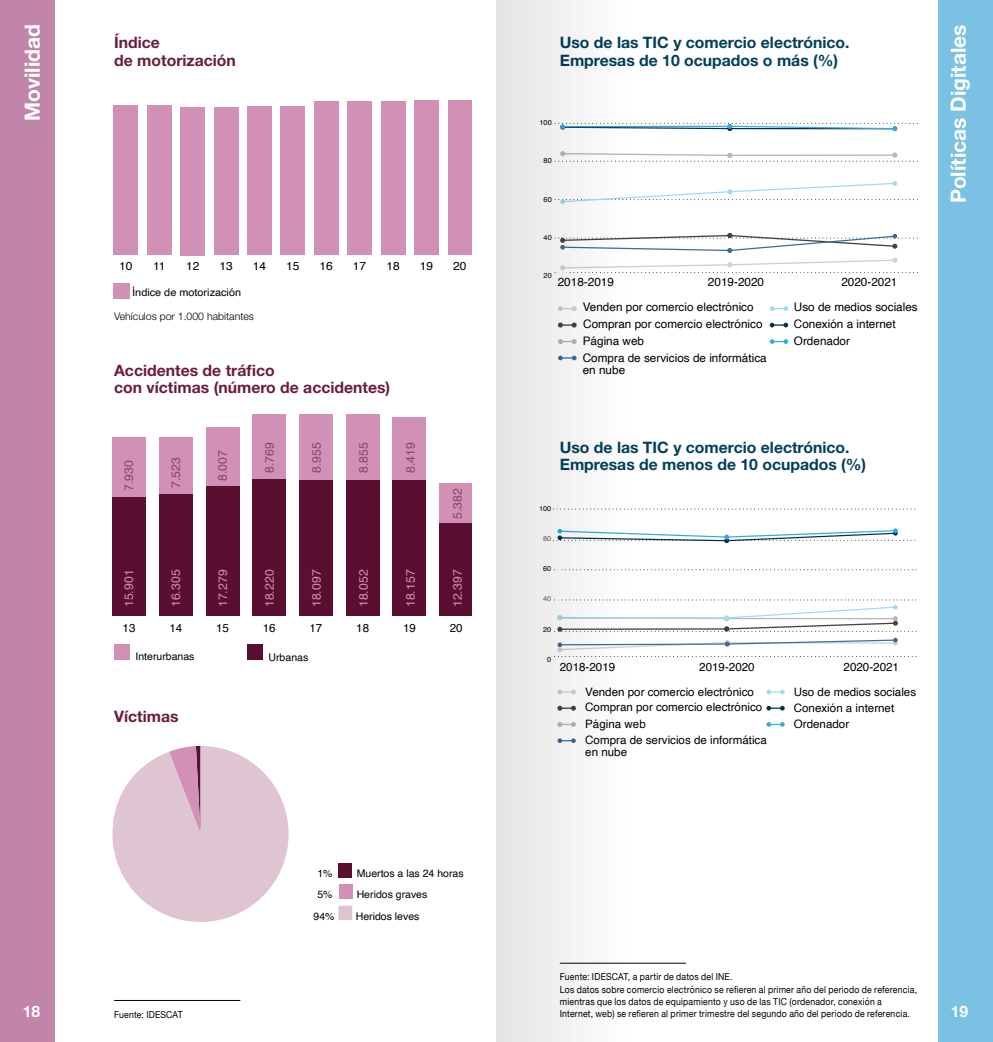
<style>
.page{position:relative;width:993px;height:1042px;background:#fff}
.page>*{position:absolute;margin:0;border:0;box-sizing:border-box;transform-origin:0 0}
.t1{font:700 21px "Helvetica Neue LT Std";color:#fff}
.t2{font:700 15.75px/17.5px "Helvetica Neue LT Std";color:#003f5d}
.t3{font:700 15.75px/17.5px "Helvetica Neue LT Std";color:#6c1b3f}
.t4{font:700 15.75px "Helvetica Neue LT Std";color:#fff}
.t5{font:12.25px "Helvetica";color:#d190b6}
.t6{font:12.25px "Helvetica";color:#8b4462}
.t7{font:11.72px/17px "Helvetica";color:#000}
.t8{font:11.55px/16.4px "Helvetica";color:#000}
.t9{font:10.5px "Helvetica";color:#000}
.t10{font:300 10.5px "Helvetica Neue LT Std";color:#000}
.t11{font:10.5px "Helvetica";color:#000;scale:1.04 1}
.t12{font:9.62px/12.2px "Helvetica Neue";letter-spacing:.025em;color:#000;scale:.9 1}
.t13{font:7.17px "Helvetica";color:#000;scale:1.04 1}
.t14{font:7px "Helvetica";color:#000;scale:1.04 1}
.t15{font:7px "Helvetica";color:#616160;scale:1.04 1}
</style>
<div class="page">
<div style="left:938px;top:0;width:54px;height:1042px;background:#7ac1e3"></div>
<div style="left:0;top:0;width:55px;height:1042px;background:#c085a8"></div>
<svg style="left:630px;top:122px;width:287px;height:222px"></svg>
<svg style="left:630px;top:508px;width:285px;height:149px"></svg>
<hr style="left:559px;top:963px;width:126px;height:1px;background:#000">
<div style="left:113px;top:283px;width:16px;height:16px;background:#d190b6"></div>
<div style="left:114px;top:106px;width:24px;height:149px;background:#d190b6"></div>
<div style="left:147px;top:105px;width:24px;height:150px;background:#d190b6"></div>
<div style="left:181px;top:107px;width:24px;height:148px;background:#d190b6"></div>
<div style="left:214px;top:107px;width:24px;height:148px;background:#d190b6"></div>
<div style="left:247px;top:107px;width:24px;height:148px;background:#d190b6"></div>
<div style="left:281px;top:107px;width:24px;height:148px;background:#d190b6"></div>
<div style="left:314px;top:102px;width:24px;height:153px;background:#d190b6"></div>
<div style="left:347px;top:101px;width:24px;height:154px;background:#d190b6"></div>
<div style="left:381px;top:101px;width:24px;height:154px;background:#d190b6"></div>
<div style="left:414px;top:100px;width:24px;height:155px;background:#d190b6"></div>
<div style="left:447px;top:101px;width:24px;height:154px;background:#d190b6"></div>
<div style="left:112px;top:438px;width:34px;height:59px;background:#d190b6"></div>
<div style="left:159px;top:438px;width:33px;height:56px;background:#d190b6"></div>
<div style="left:206px;top:427px;width:33px;height:60px;background:#d190b6"></div>
<div style="left:252px;top:414px;width:34px;height:66px;background:#d190b6"></div>
<div style="left:299px;top:413px;width:34px;height:67px;background:#d190b6"></div>
<div style="left:346px;top:415px;width:33px;height:66px;background:#d190b6"></div>
<div style="left:392px;top:417px;width:34px;height:63px;background:#d190b6"></div>
<div style="left:439px;top:483px;width:32px;height:40px;background:#d190b6"></div>
<div style="left:112px;top:497px;width:34px;height:119px;background:#5b0f30"></div>
<div style="left:159px;top:494px;width:33px;height:122px;background:#5b0f30"></div>
<div style="left:206px;top:487px;width:33px;height:129px;background:#5b0f30"></div>
<div style="left:252px;top:480px;width:34px;height:136px;background:#5b0f30"></div>
<div style="left:299px;top:480px;width:34px;height:136px;background:#5b0f30"></div>
<div style="left:346px;top:481px;width:33px;height:135px;background:#5b0f30"></div>
<div style="left:392px;top:480px;width:34px;height:136px;background:#5b0f30"></div>
<div style="left:439px;top:523px;width:32px;height:93px;background:#5b0f30"></div>
<div style="left:114px;top:644px;width:16px;height:16px;background:#d190b6"></div>
<div style="left:247px;top:644px;width:16px;height:16px;background:#5b0f30"></div>
<div style="left:338px;top:863px;width:14px;height:14px;background:#5b0f30"></div>
<div style="left:338px;top:884px;width:14px;height:14px;background:#d190b6"></div>
<div style="left:338px;top:906px;width:14px;height:14px;background:#dfc5d2"></div>
<svg style="left:112px;top:746px;width:176px;height:176px"></svg>
<hr style="left:114px;top:1000px;width:126px;height:1px;background:#000">
<div style="left:496px;top:0;width:134px;height:1042px;background:linear-gradient(to right,#e3e3e3,#fafbfc)"></div>
<h1 class="t1" style="left:19px;top:121px;width:98px;rotate:-90deg">Movilidad</h1>
<h2 class="t4" style="left:23px;top:1002px;width:19px">18</h2>
<h2 class="t3" style="left:114px;top:34px;width:133px">Índice<br>de motorización<sup>21</sup></h2>
<p class="t8" style="left:119px;top:258px;width:15px">10</p>
<p class="t8" style="left:153px;top:258px;width:14px">11</p>
<p class="t8" style="left:186px;top:258px;width:15px">12</p>
<p class="t8" style="left:219px;top:258px;width:15px">13</p>
<p class="t8" style="left:253px;top:258px;width:15px">14</p>
<p class="t8" style="left:286px;top:258px;width:15px">15</p>
<p class="t8" style="left:319px;top:258px;width:15px">16</p>
<p class="t8" style="left:353px;top:258px;width:15px">17</p>
<p class="t8" style="left:386px;top:258px;width:15px">18</p>
<p class="t8" style="left:419px;top:258px;width:15px">19</p>
<p class="t8" style="left:453px;top:258px;width:15px">20</p>
<p class="t11" style="left:132px;top:284px;width:106px">Índice de motorización</p>
<p class="t10" style="left:114px;top:310px;width:141px">Vehículos por 1.000 habitantes</p>
<h2 class="t3" style="left:114px;top:361px;width:277px">Accidentes de tráfico<br>con víctimas (número de accidentes)</h2>
<p class="t6" style="left:119px;top:491px;width:32px;rotate:-90deg">7.930</p>
<p class="t6" style="left:166px;top:488px;width:32px;rotate:-90deg">7.523</p>
<p class="t6" style="left:213px;top:481px;width:32px;rotate:-90deg">8.007</p>
<p class="t6" style="left:260px;top:473px;width:32px;rotate:-90deg">8.769</p>
<p class="t6" style="left:307px;top:473px;width:32px;rotate:-90deg">8.955</p>
<p class="t6" style="left:354px;top:473px;width:32px;rotate:-90deg">8.855</p>
<p class="t6" style="left:401px;top:473px;width:32px;rotate:-90deg">8.419</p>
<p class="t6" style="left:448px;top:519px;width:32px;rotate:-90deg">5.382</p>
<p class="t5" style="left:119px;top:607px;width:39px;rotate:-90deg">15.901</p>
<p class="t5" style="left:166px;top:607px;width:39px;rotate:-90deg">16.305</p>
<p class="t5" style="left:213px;top:607px;width:39px;rotate:-90deg">17.279</p>
<p class="t5" style="left:260px;top:607px;width:39px;rotate:-90deg">18.220</p>
<p class="t5" style="left:307px;top:607px;width:39px;rotate:-90deg">18.097</p>
<p class="t5" style="left:354px;top:607px;width:39px;rotate:-90deg">18.052</p>
<p class="t5" style="left:401px;top:607px;width:39px;rotate:-90deg">18.157</p>
<p class="t5" style="left:448px;top:607px;width:39px;rotate:-90deg">12.397</p>
<p class="t8" style="left:123px;top:620px;width:14px">13</p>
<p class="t8" style="left:169px;top:620px;width:14px">14</p>
<p class="t8" style="left:216px;top:620px;width:14px">15</p>
<p class="t8" style="left:263px;top:620px;width:14px">16</p>
<p class="t8" style="left:309px;top:620px;width:14px">17</p>
<p class="t8" style="left:356px;top:620px;width:14px">18</p>
<p class="t8" style="left:403px;top:620px;width:14px">19</p>
<p class="t8" style="left:449px;top:620px;width:14px">20</p>
<p class="t9" style="left:135px;top:649px;width:60px">Interurbanas</p>
<p class="t9" style="left:268px;top:649px;width:41px">Urbanas</p>
<h2 class="t3" style="left:114px;top:707px;width:66px">Víctimas</h2>
<p class="t12" style="left:99px;top:1008px;width:94px"><sup>21</sup> Fuente: IDESCAT</p>
<p class="t9" style="left:317px;top:865px;width:17px">1%</p>
<p class="t9" style="left:356px;top:865px;width:108px">Muertos a las 24 horas</p>
<p class="t9" style="left:317px;top:886px;width:17px">5%</p>
<p class="t9" style="left:356px;top:886px;width:72px">Heridos graves</p>
<p class="t9" style="left:313px;top:908px;width:23px">94%</p>
<p class="t9" style="left:356px;top:908px;width:65px">Heridos leves</p>
<h2 class="t2" style="left:559px;top:34px;width:291px">Uso de las TIC y comercio electrónico.<br>Empresas de 10 ocupados o más (%)<sup>22</sup></h2>
<p class="t13" style="left:539px;top:117px;width:13px">100</p>
<p class="t13" style="left:543px;top:155px;width:9px">80</p>
<p class="t13" style="left:543px;top:193px;width:9px">60</p>
<p class="t13" style="left:543px;top:232px;width:9px">40</p>
<p class="t13" style="left:543px;top:270px;width:9px">20</p>
<p class="t7" style="left:557px;top:274px;width:58px">2018-2019</p>
<p class="t7" style="left:707px;top:274px;width:58px">2019-2020</p>
<p class="t7" style="left:841px;top:274px;width:58px">2020-2021</p>
<p class="t7" style="left:582px;top:299px;width:185px">Venden por comercio electrónico<br>Compran por comercio electrónico<br>Página web<br>Compra de servicios de informática</p>
<p class="t7" style="left:582px;top:362px;width:44px">en nube</p>
<p class="t7" style="left:793px;top:299px;width:125px">Uso de medios sociales<br>Conexión a internet<br>Ordenador</p>
<h2 class="t2" style="left:559px;top:438px;width:308px">Uso de las TIC y comercio electrónico.<br>Empresas de menos de 10 ocupados (%)</h2>
<p class="t14" style="left:539px;top:503px;width:13px">100</p>
<p class="t15" style="left:543px;top:533px;width:9px">80</p>
<p class="t14" style="left:543px;top:563px;width:9px">60</p>
<p class="t15" style="left:543px;top:593px;width:9px">40</p>
<p class="t14" style="left:543px;top:624px;width:9px">20</p>
<p class="t14" style="left:547px;top:654px;width:5px">0</p>
<p class="t8" style="left:559px;top:659px;width:57px">2018-2019</p>
<p class="t8" style="left:699px;top:659px;width:57px">2019-2020</p>
<p class="t8" style="left:843px;top:659px;width:57px">2020-2021</p>
<p class="t8" style="left:585px;top:685px;width:178px;line-height:14.9px">Venden por comercio electrónico<br>Compran por comercio electrónico</p>
<p class="t8" style="left:585px;top:716px;width:183px">Página web<br>Compra de servicios de informática</p>
<p class="t8" style="left:585px;top:744px;width:43px">en nube</p>
<p class="t8" style="left:793px;top:684px;width:124px">Uso de medios sociales<br>Conexión a internet<br>Ordenador</p>
<h1 class="t1" style="left:944px;top:203px;width:181px;rotate:-90deg">Políticas Digitales</h1>
<p class="t12" style="left:559px;top:971px;width:398px;text-indent:-15px"><sup>22</sup> Fuente: IDESCAT, a partir de datos del INE.<br>Los datos sobre comercio electrónico se refieren al primer año del periodo de referencia, mientras que los datos de equipamiento y uso de las TIC (ordenador, conexión a Internet, web) se refieren al primer trimestre del segundo año del periodo de referencia.</p>
<h2 class="t4" style="left:950px;top:1002px;width:19px">19</h2>
</div>
